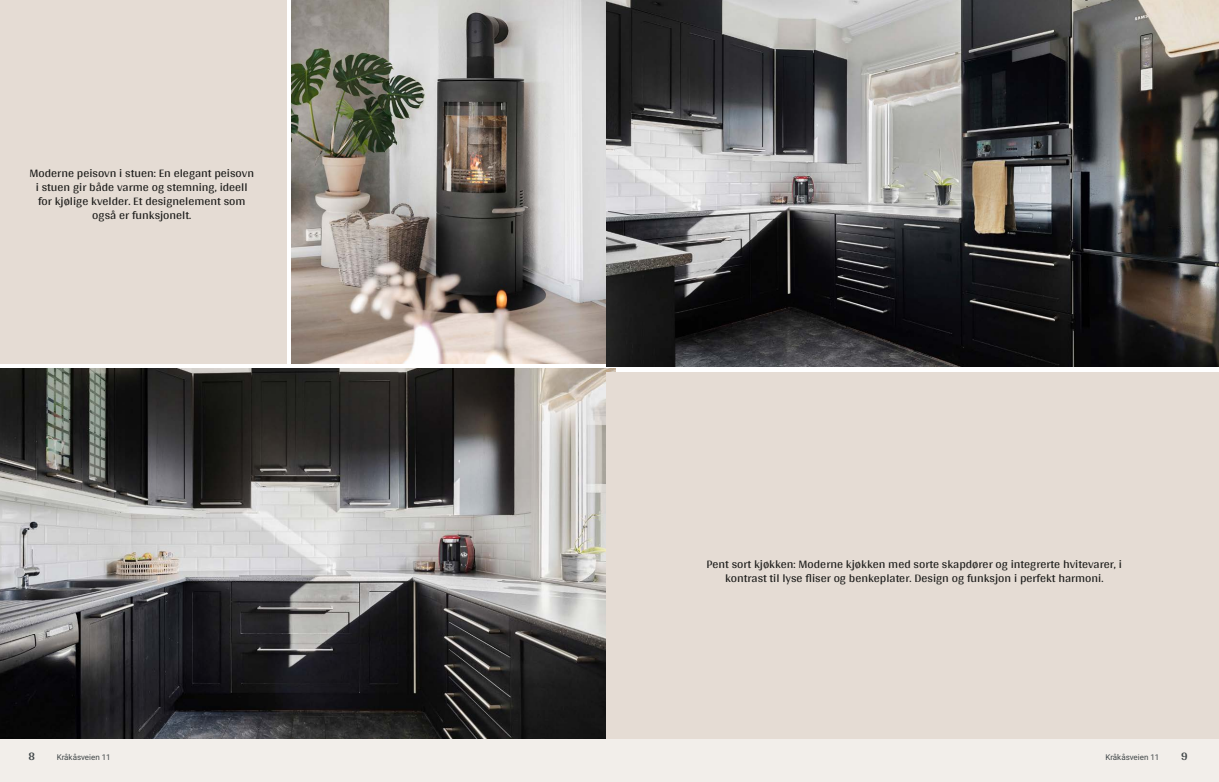
<style>
.page{position:relative;width:1219px;height:782px;background:#fff}
.page>*{position:absolute;margin:0;border:0;box-sizing:border-box;transform-origin:0 0}
.t1{font:12px/14px "Arya";color:#1d1d1b;text-align:center}
.t2{font:700 12px "Arya";color:#414749}
.t3{font:8px "Roboto Vitec";color:#414749}
</style>
<div class="page">
<img style="left:0;top:369px;width:615px;height:370px">
<img style="left:292px;top:0;width:315px;height:363px">
<div style="left:0;top:739px;width:612px;height:42px;background:#f2eeea"></div>
<div style="left:0;top:0;width:286px;height:363px;background:#e5dcd4"></div>
<img style="left:607px;top:0;width:612px;height:367px">
<div style="left:607px;top:739px;width:612px;height:42px;background:#f2eeea"></div>
<div style="left:607px;top:372px;width:612px;height:367px;background:#e5dcd4"></div>
<p class="t1" style="left:29px;top:165px;width:226px">Moderne peisovn i stuen: En elegant peisovn i stuen gir både varme og stemning, ideell for kjølige kvelder. Et designelement som også er funksjonelt.</p>
<p class="t2" style="left:28px;top:749px;width:8px">8</p>
<p class="t3" style="left:57px;top:751px;width:56px">Kråkåsveien 11</p>
<p class="t1" style="left:707px;top:556px;width:417px">Pent sort kjøkken: Moderne kjøkken med sorte skapdører og integrerte hvitevarer, i kontrast til lyse fliser og benkeplater. Design og funksjon i perfekt harmoni.</p>
<p class="t3" style="left:1105px;top:751px;width:56px">Kråkåsveien 11</p>
<p class="t2" style="left:1181px;top:749px;width:8px">9</p>
</div>
